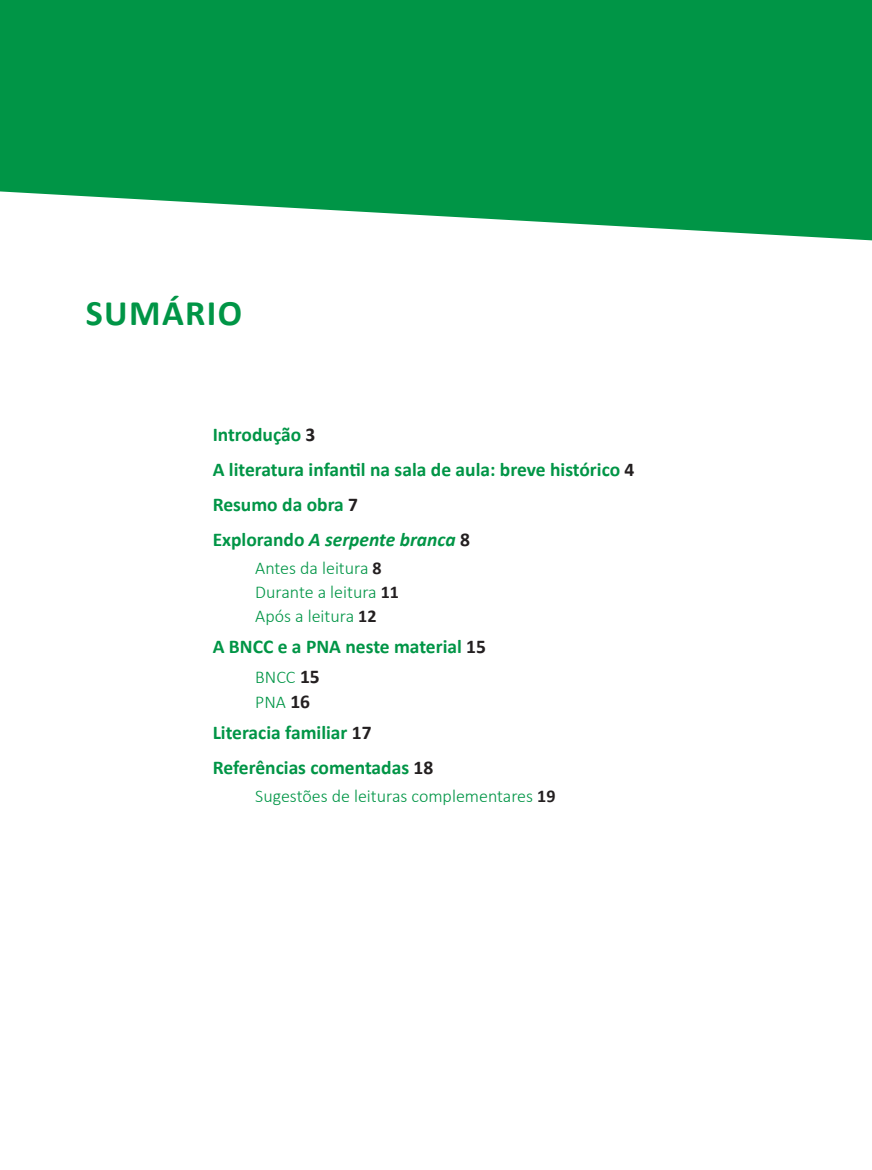
<style>
.page{position:relative;width:872px;height:1170px;background:#fff}
.page>*{position:absolute;margin:0;border:0;box-sizing:border-box;transform-origin:0 0}
.t1{font:700 36px "Calibri";letter-spacing:.04em;color:#009546}
.t2{font:700 19.5px/35.2px "Calibri";color:#009546}
.t3{font:300 18px/23.7px "Calibri";color:#009546}
.s1{color:#231f20}
.s2{font-style:italic}
.s3{font-weight:700;color:#231f20}
.s4{font-weight:700;font-size:19.5px;color:#231f20}
</style>
<div class="page">
<svg style="left:0;top:0;width:872px;height:240px;background:#199f58"></svg>
<h1 class="t1" style="left:86px;top:287px;width:158px">SUMÁRIO</h1>
<p class="t2" style="left:213px;top:416px;width:423px">Introdução <span class="s1">3<br></span>A literatura infantil na sala de aula: breve histórico <span class="s1">4<br></span>Resumo da obra <span class="s1">7<br></span>Explorando <span class="s2">A serpente branca</span> <span class="s1">8</span></p>
<p class="t3" style="left:255px;top:556px;width:145px">Antes da leitura <span class="s3">8<br></span>Durante a leitura <span class="s3">11<br></span>Após a leitura <span class="s3">12</span></p>
<p class="t2" style="left:213px;top:628px;width:275px">A BNCC e a PNA neste material <span class="s1">15</span></p>
<p class="t3" style="left:255px;top:663px;width:66px;line-height:25.3px">BNCC <span class="s4">15<br></span>PNA <span class="s4">16</span></p>
<p class="t2" style="left:213px;top:714px;width:222px">Literacia familiar <span class="s1">17<br></span>Referências comentadas <span class="s1">18</span></p>
<p class="t3" style="left:255px;top:784px;width:302px">Sugestões de leituras complementares <span class="s3">19</span></p>
</div>
